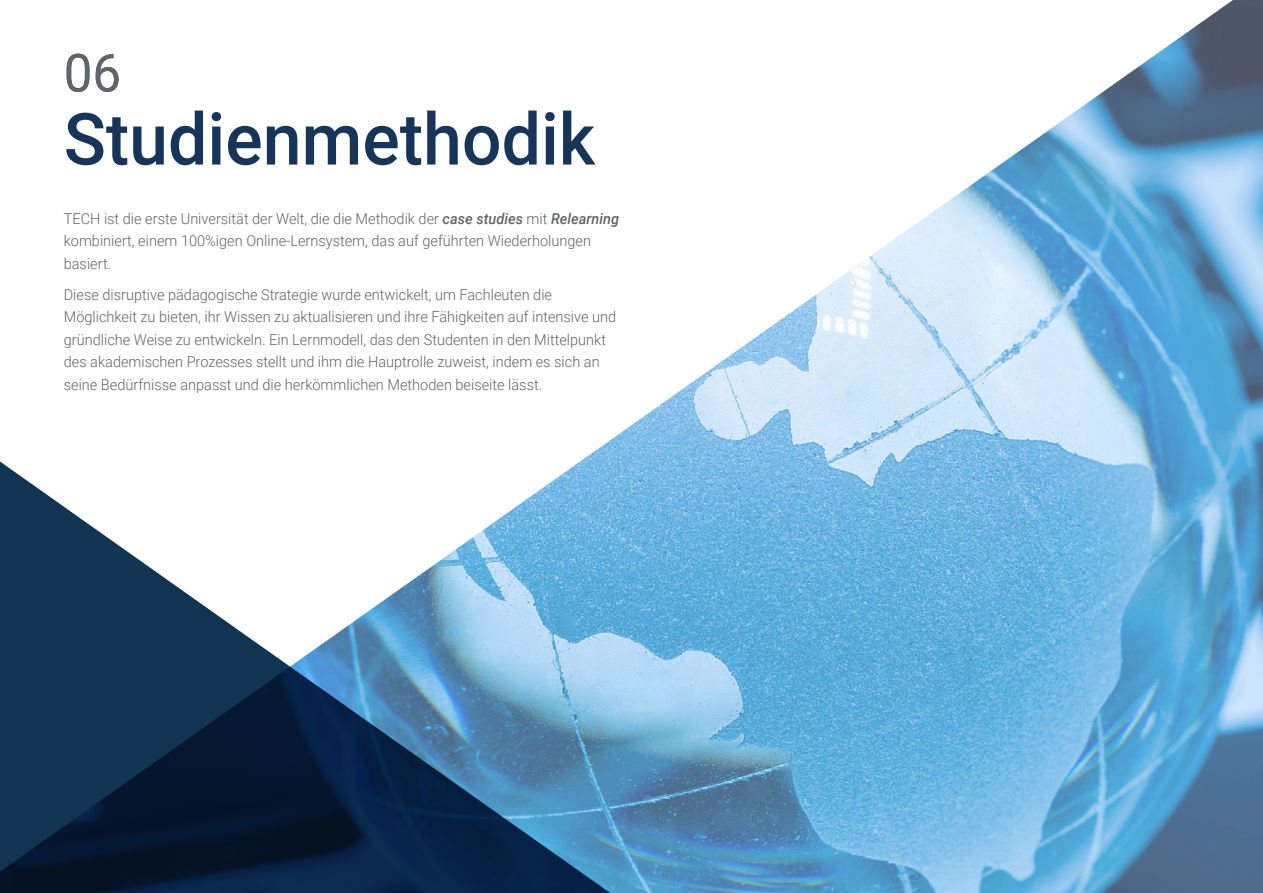
<style>
.page{position:relative;width:1263px;height:893px;background:#fff}
.page>*{position:absolute;margin:0;border:0;box-sizing:border-box;transform-origin:0 0}
.t1{font:500 72px "Roboto";color:#17355b}
.t2{font:52.5px "Roboto";color:#61646a}
.t3{font:300 15px/22.5px "Roboto";color:#61646a}
.s1{font-weight:500;font-style:italic}
</style>
<div class="page">
<img style="left:602px;top:0;width:661px;height:893px">
<svg style="left:0;top:446px;width:640px;height:447px"></svg>
<h2 class="t2" style="left:64px;top:36px;width:59px">06</h2>
<h1 class="t1" style="left:64px;top:89px;width:533px">Studienmethodik</h1>
<p class="t3" style="left:64px;top:207px;width:557px">TECH ist die erste Universität der Welt, die die Methodik der <span class="s1">case studies</span> mit <span class="s1">Relearning </span>kombiniert, einem 100%igen Online-Lernsystem, das auf geführten Wiederholungen basiert.</p>
<p class="t3" style="left:64px;top:283px;width:554px">Diese disruptive pädagogische Strategie wurde entwickelt, um Fachleuten die Möglichkeit zu bieten, ihr Wissen zu aktualisieren und ihre Fähigkeiten auf intensive und gründliche Weise zu entwickeln. Ein Lernmodell, das den Studenten in den Mittelpunkt des akademischen Prozesses stellt und ihm die Hauptrolle zuweist, indem es sich an seine Bedürfnisse anpasst und die herkömmlichen Methoden beiseite lässt.</p>
</div>
